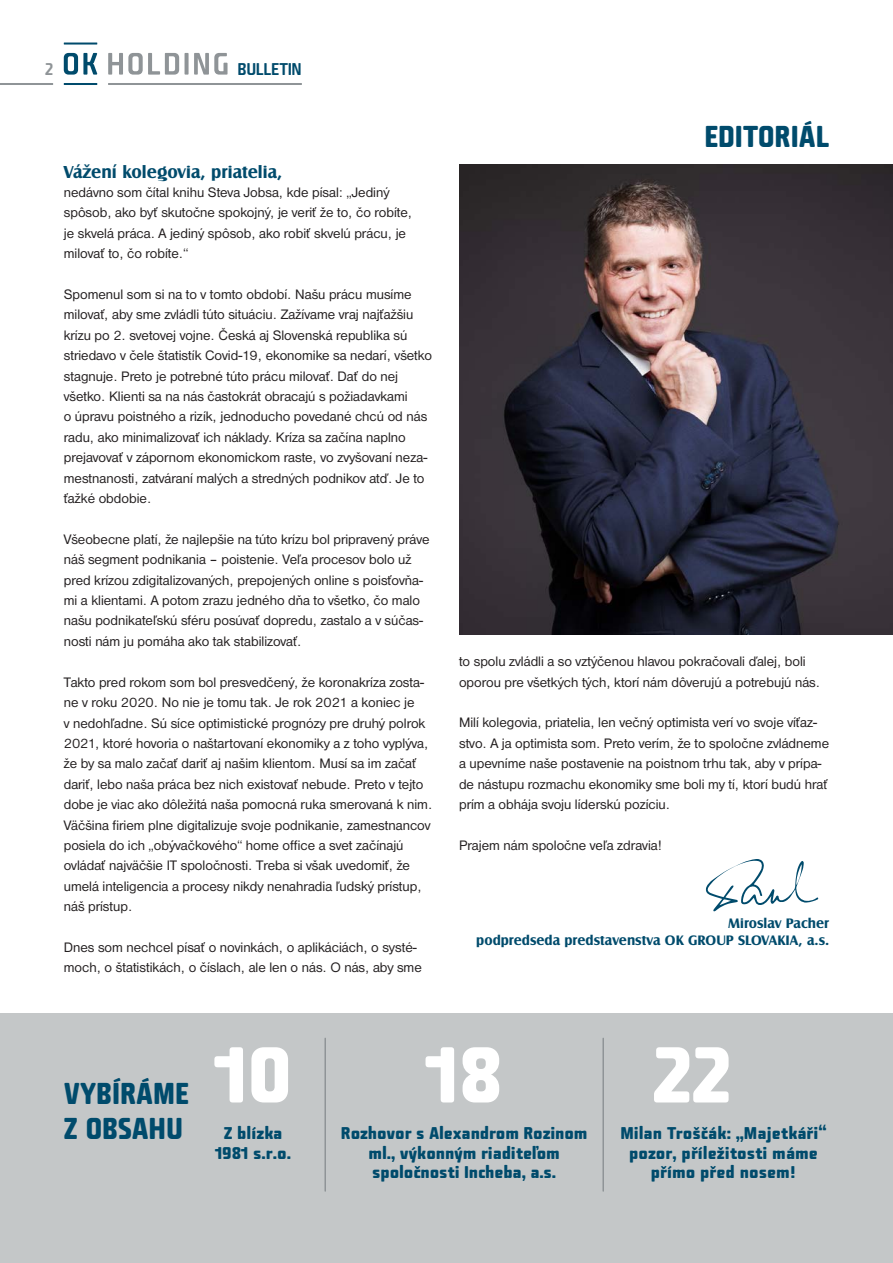
<style>
.page{position:relative;width:893px;height:1263px;background:#fff}
.page>*{position:absolute;margin:0;border:0;box-sizing:border-box;transform-origin:0 0}
.t1{font:76.5px "Fishmonger MB";color:#fff}
.t2{font:29.25px/35.1px "Fishmonger CB";color:#004b6c}
.t3{font:700 18px "Castle TOT";color:#004b6c}
.t4{font:16.5px/19.8px "Fishmonger MB";letter-spacing:-.01em;color:#004b6c;text-align:center}
.t5{font:16.5px "Fishmonger MS";letter-spacing:-.015em;color:#004b6c}
.t6{font:16.5px "Fishmonger MS";color:#8f9497}
.t7{font:14.25px/20.4px "Nimbus San DCE";color:#231f20}
.t8{font:700 14.25px/17.1px "Castle TOT";color:#004b6c;text-align:right}
</style>
<div class="page">
<svg style="left:64px;top:53px;width:33px;height:22px"></svg>
<svg style="left:108px;top:53px;width:71px;height:22px"></svg>
<svg style="left:185px;top:53px;width:4px;height:22px"></svg>
<svg style="left:194px;top:53px;width:34px;height:22px"></svg>
<hr style="left:64px;top:83px;width:33px;height:2px;background:#004b6c">
<hr style="left:64px;top:43px;width:33px;height:2px;background:#004b6c">
<hr style="left:108px;top:83px;width:194px;height:2px;background:#8f9497">
<svg style="left:0;top:83px;width:53px;height:2px"></svg>
<img style="left:459px;top:164px;width:434px;height:470px">
<div style="left:0;top:1013px;width:893px;height:250px;background:#c4c7c8"></div>
<hr style="left:602px;top:1038px;width:2px;height:153px;background:#8f9497">
<hr style="left:324px;top:1038px;width:2px;height:153px;background:#8f9497">
<svg style="left:706px;top:859px;width:112px;height:52px"></svg>
<p class="t6" style="left:45px;top:59px;width:10px">2</p>
<p class="t5" style="left:238px;top:59px;width:66px">BULLETIN</p>
<p class="t3" style="left:64px;top:161px;width:220px">Vážení kolegovia, priatelia,</p>
<p class="t7" style="left:64px;top:182px;width:350px">nedávno som čítal knihu Steva Jobsa, kde písal: „Jediný spôsob, ako byť skutočne spokojný, je veriť že to, čo robíte, je skvelá práca. A jediný spôsob, ako robiť skvelú prácu, je milovať to, čo robíte.“</p>
<p class="t7" style="left:64px;top:284px;width:370px">Spomenul som si na to v tomto období. Našu prácu musíme milovať, aby sme zvládli túto situáciu. Zažívame vraj najťažšiu krízu po 2. svetovej vojne. Česká aj Slovenská republika sú striedavo v čele štatistík Covid-19, ekonomike sa nedarí, všetko stagnuje. Preto je potrebné túto prácu milovať. Dať do nej všetko. Klienti sa na nás častokrát obracajú s požiadavkami<br>o úpravu poistného a rizík, jednoducho povedané chcú od nás radu, ako minimalizovať ich náklady. Kríza sa začína naplno prejavovať v zápornom ekonomickom raste, vo zvyšovaní neza&shy;mestnanosti, zatváraní malých a stredných podnikov atď. Je to ťažké obdobie.</p>
<p class="t7" style="left:64px;top:529px;width:367px">Všeobecne platí, že najlepšie na túto krízu bol pripravený práve náš segment podnikania – poistenie. Veľa procesov bolo už pred krízou zdigitalizovaných, prepojených online s poisťovňa&shy;mi a klientami. A potom zrazu jedného dňa to všetko, čo malo našu podnikateľskú sféru posúvať dopredu, zastalo a v súčas&shy;nosti nám ju pomáha ako tak stabilizovať.</p>
<p class="t7" style="left:64px;top:672px;width:370px">Takto pred rokom som bol presvedčený, že koronakríza zosta&shy;ne v roku 2020. No nie je tomu tak. Je rok 2021 a koniec je<br>v nedohľadne. Sú síce optimistické prognózy pre druhý polrok 2021, ktoré hovoria o naštartovaní ekonomiky a z toho vyplýva, že by sa malo začať dariť aj našim klientom. Musí sa im začať dariť, lebo naša práca bez nich existovať nebude. Preto v tejto dobe je viac ako dôležitá naša pomocná ruka smerovaná k nim.<br>Väčšina firiem plne digitalizuje svoje podnikanie, zamestnancov posiela do ich „obývačkového“ home office a svet začínajú ovládať najväčšie IT spoločnosti. Treba si však uvedomiť, že umelá inteligencia a procesy nikdy nenahradia ľudský prístup, náš prístup.</p>
<p class="t7" style="left:64px;top:937px;width:360px">Dnes som nechcel písať o novinkách, o aplikáciách, o systé&shy;moch, o štatistikách, o číslach, ale len o nás. O nás, aby sme</p>
<h2 class="t2" style="left:704px;top:118px;width:126px">EDITORIÁL</h2>
<p class="t7" style="left:459px;top:651px;width:362px">to spolu zvládli a so vztýčenou hlavou pokračovali ďalej, boli oporou pre všetkých tých, ktorí nám dôverujú a potrebujú nás.</p>
<p class="t7" style="left:459px;top:713px;width:372px">Milí kolegovia, priatelia, len večný optimista verí vo svoje víťaz&shy;stvo. A ja optimista som. Preto verím, že to spoločne zvládneme a upevníme naše postavenie na poistnom trhu tak, aby v prípa&shy;de nástupu rozmachu ekonomiky sme boli my tí, ktorí budú hrať prím a obhája svoju líderskú pozíciu.</p>
<p class="t7" style="left:459px;top:835px;width:204px">Prajem nám spoločne veľa zdravia!</p>
<p class="t8" style="left:476px;top:915px;width:354px">Miroslav Pacher<br>podpredseda predstavenstva OK GROUP SLOVAKIA, a.s.</p>
<h2 class="t2" style="left:64px;top:1076px;width:127px">VYBÍRÁME<br>Z OBSAHU</h2>
<h1 class="t1" style="left:214px;top:1028px;width:79px">10</h1>
<p class="t4" style="left:215px;top:1123px;width:78px">Z blízka<br>1981 s.r.o.</p>
<h1 class="t1" style="left:425px;top:1028px;width:79px">18</h1>
<p class="t4" style="left:341px;top:1123px;width:248px">Rozhovor s Alexandrom Rozinom ml., výkonným riaditeľom spoločnosti Incheba, a.s.</p>
<h1 class="t1" style="left:652px;top:1028px;width:80px">22</h1>
<p class="t4" style="left:620px;top:1123px;width:208px">Milan Troščák: „Majetkáři“ pozor, příležitosti máme přímo před nosem!</p>
</div>
